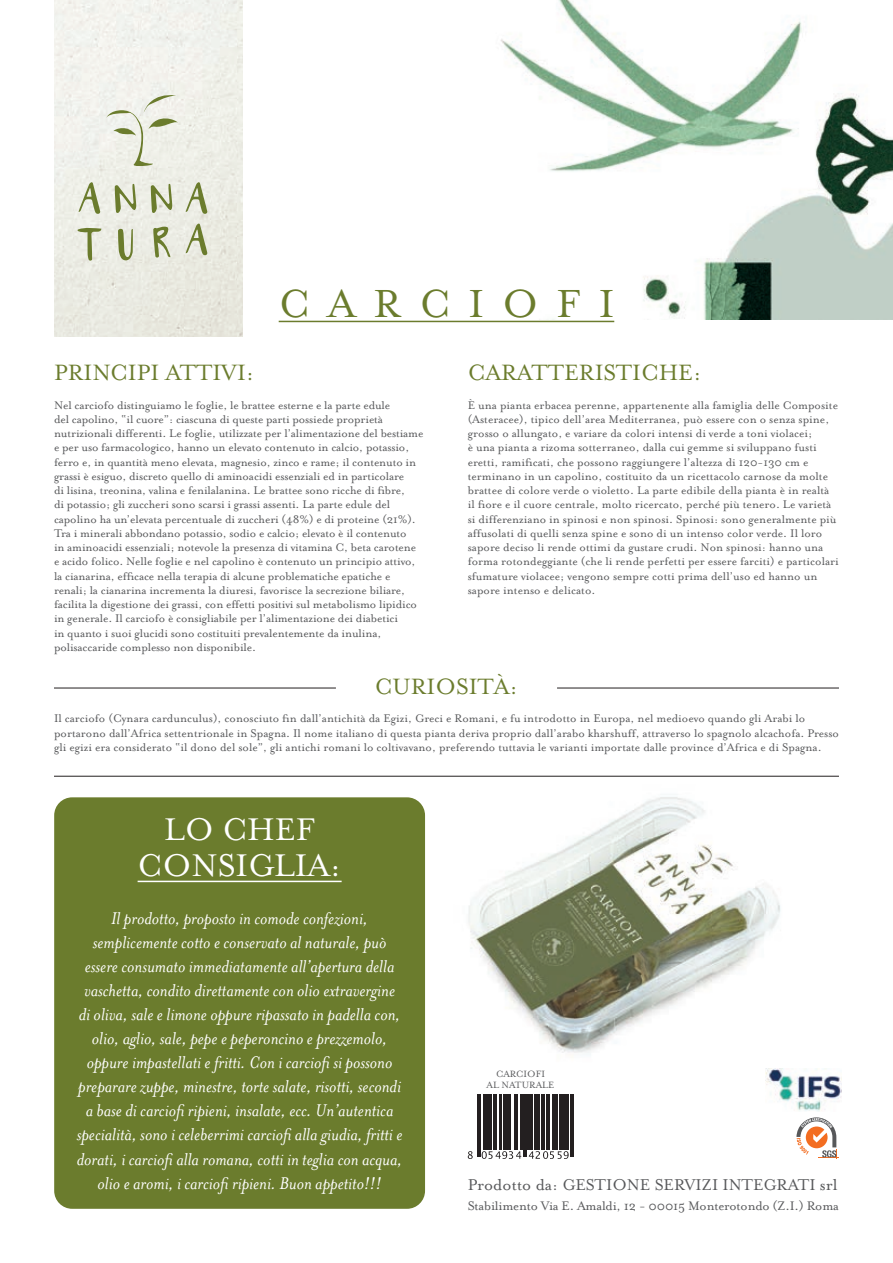
<style>
.page{position:relative;width:893px;height:1263px;background:#fff}
.page>*{position:absolute;margin:0;border:0;box-sizing:border-box;transform-origin:0 0}
.t1{font:45px "Mrs Eaves Roman";letter-spacing:.4em;color:#6b7c2d}
.t2{font:36px/36px "Mrs Eaves Roman";color:#fff;text-align:center}
.t3{font:25.5px "Mrs Eaves Roman";color:#6b7c2d}
.t4{font:italic 19.5px/24px "Mrs Eaves";color:#fff;text-align:center}
.t5{font:18px "Mrs Eaves Roman";color:#57585a}
.t6{font:14.25px "Mrs Eaves Roman";letter-spacing:-.015em;color:#57585a}
.t7{font:12.75px/14.2px "Mrs Eaves Roman";letter-spacing:-.005em;color:#57585a}
.t8{font:10.5px/10.5px "Mrs Eaves Roman";color:#57585a;text-align:center}
</style>
<div class="page">
<img style="left:54px;top:0;width:189px;height:337px">
<svg style="left:115px;top:184px;width:21px;height:29px"></svg>
<svg style="left:118px;top:228px;width:15px;height:34px"></svg>
<svg style="left:78px;top:182px;width:22px;height:32px"></svg>
<svg style="left:77px;top:227px;width:24px;height:34px"></svg>
<svg style="left:106px;top:93px;width:72px;height:74px;background:#e3e5d8"></svg>
<svg style="left:186px;top:182px;width:22px;height:32px"></svg>
<svg style="left:186px;top:223px;width:22px;height:32px"></svg>
<svg style="left:151px;top:184px;width:21px;height:29px"></svg>
<svg style="left:153px;top:225px;width:17px;height:33px"></svg>
<div style="left:54px;top:797px;width:371px;height:412px;background:#6b7c2d;border-radius:18px"></div>
<img style="left:500px;top:0;width:393px;height:320px">
<hr style="left:138px;top:881px;width:204px;height:1px;background:#fff">
<hr style="left:279px;top:321px;width:335px;height:1px;background:#6b7c2d">
<hr style="left:54px;top:776px;width:785px;height:1px;background:#231f20">
<hr style="left:54px;top:688px;width:282px;height:1px;background:#231f20">
<hr style="left:557px;top:688px;width:282px;height:1px;background:#231f20">
<svg style="left:796px;top:1117px;width:43px;height:42px"></svg>
<img style="left:468px;top:797px;width:313px;height:272px">
<svg style="left:482px;top:1151px;width:87px;height:8px"></svg>
<svg style="left:468px;top:1151px;width:5px;height:8px"></svg>
<hr style="left:477px;top:1094px;width:1px;height:62px;background:#231f20">
<hr style="left:479px;top:1094px;width:1px;height:62px;background:#231f20">
<hr style="left:483px;top:1094px;width:2px;height:56px;background:#231f20">
<hr style="left:486px;top:1094px;width:1px;height:56px;background:#231f20">
<hr style="left:488px;top:1094px;width:3px;height:56px;background:#231f20">
<hr style="left:493px;top:1094px;width:1px;height:56px;background:#231f20">
<hr style="left:495px;top:1094px;width:1px;height:56px;background:#231f20">
<hr style="left:499px;top:1094px;width:2px;height:56px;background:#231f20">
<hr style="left:503px;top:1094px;width:1px;height:56px;background:#231f20">
<hr style="left:505px;top:1094px;width:3px;height:56px;background:#231f20">
<hr style="left:509px;top:1094px;width:1px;height:56px;background:#231f20">
<hr style="left:514px;top:1094px;width:1px;height:56px;background:#231f20">
<hr style="left:516px;top:1094px;width:2px;height:56px;background:#231f20">
<hr style="left:521px;top:1094px;width:2px;height:56px;background:#231f20">
<hr style="left:524px;top:1094px;width:1px;height:62px;background:#231f20">
<hr style="left:526px;top:1094px;width:1px;height:62px;background:#231f20">
<hr style="left:528px;top:1094px;width:1px;height:56px;background:#231f20">
<hr style="left:530px;top:1094px;width:3px;height:56px;background:#231f20">
<hr style="left:535px;top:1094px;width:2px;height:56px;background:#231f20">
<hr style="left:538px;top:1094px;width:2px;height:56px;background:#231f20">
<hr style="left:542px;top:1094px;width:3px;height:56px;background:#231f20">
<hr style="left:547px;top:1094px;width:1px;height:56px;background:#231f20">
<hr style="left:549px;top:1094px;width:1px;height:56px;background:#231f20">
<hr style="left:552px;top:1094px;width:3px;height:56px;background:#231f20">
<hr style="left:556px;top:1094px;width:1px;height:56px;background:#231f20">
<hr style="left:559px;top:1094px;width:3px;height:56px;background:#231f20">
<hr style="left:563px;top:1094px;width:3px;height:56px;background:#231f20">
<hr style="left:567px;top:1094px;width:1px;height:56px;background:#231f20">
<hr style="left:570px;top:1094px;width:1px;height:62px;background:#231f20">
<hr style="left:572px;top:1094px;width:1px;height:62px;background:#231f20">
<img style="left:766px;top:1068px;width:75px;height:44px">
<h1 class="t1" style="left:279px;top:279px;width:337px">CARCIOFI</h1>
<h3 class="t3" style="left:54px;top:359px;width:202px">PRINCIPI ATTIVI:</h3>
<p class="t7" style="left:54px;top:398px;width:371px">Nel carciofo distinguiamo le foglie, le brattee esterne e la parte edule<br>del capolino, “il cuore”: ciascuna di queste parti possiede proprietà nutrizionali differenti. Le foglie, utilizzate per l’alimentazione del bestiame e per uso farmacologico, hanno un elevato contenuto in calcio, potassio, ferro e, in quantità meno elevata, magnesio, zinco e rame; il contenuto in grassi è esiguo, discreto quello di aminoacidi essenziali ed in particolare<br>di lisina, treonina, valina e fenilalanina. Le brattee sono ricche di fibre,<br>di potassio; gli zuccheri sono scarsi i grassi assenti. La parte edule del capolino ha un’elevata percentuale di zuccheri (48%) e di proteine (21%).<br>Tra i minerali abbondano potassio, sodio e calcio; elevato è il contenuto<br>in aminoacidi essenziali; notevole la presenza di vitamina C, beta carotene e acido folico. Nelle foglie e nel capolino è contenuto un principio attivo, la cianarina, efficace nella terapia di alcune problematiche epatiche e renali; la cianarina incrementa la diuresi, favorisce la secrezione biliare, facilita la digestione dei grassi, con effetti positivi sul metabolismo lipidico in generale. Il carciofo è consigliabile per l’alimentazione dei diabetici<br>in quanto i suoi glucidi sono costituiti prevalentemente da inulina, polisaccaride complesso non disponibile.</p>
<h3 class="t3" style="left:468px;top:359px;width:235px">CARATTERISTICHE:</h3>
<p class="t7" style="left:468px;top:398px;width:373px">È una pianta erbacea perenne, appartenente alla famiglia delle Composite (Asteracee), tipico dell’area Mediterranea, può essere con o senza spine, grosso o allungato, e variare da colori intensi di verde a toni violacei;<br>è una pianta a rizoma sotterraneo, dalla cui gemme si sviluppano fusti eretti, ramificati, che possono raggiungere l’altezza di 120-130 cm e terminano in un capolino, costituito da un ricettacolo carnose da molte brattee di colore verde o violetto. La parte edibile della pianta è in realtà il fiore e il cuore centrale, molto ricercato, perché più tenero. Le varietà si differenziano in spinosi e non spinosi. Spinosi: sono generalmente più affusolati di quelli senza spine e sono di un intenso color verde. Il loro sapore deciso li rende ottimi da gustare crudi. Non spinosi: hanno una forma rotondeggiante (che li rende perfetti per essere farciti) e particolari sfumature violacee; vengono sempre cotti prima dell’uso ed hanno un sapore intenso e delicato.</p>
<h3 class="t3" style="left:375px;top:672px;width:145px">CURIOSITÀ:</h3>
<p class="t7" style="left:54px;top:712px;width:786px">Il carciofo (Cynara cardunculus), conosciuto fin dall’antichità da Egizi, Greci e Romani, e fu introdotto in Europa, nel medioevo quando gli Arabi lo portarono dall’Africa settentrionale in Spagna. Il nome italiano di questa pianta deriva proprio dall’arabo kharshuff, attraverso lo spagnolo alcachofa. Presso gli egizi era considerato “il dono del sole”, gli antichi romani lo coltivavano, preferendo tuttavia le varianti importate dalle province d’Africa e di Spagna.</p>
<h2 class="t2" style="left:138px;top:812px;width:206px">LO CHEF<br>CONSIGLIA:</h2>
<p class="t4" style="left:77px;top:907px;width:327px">Il prodotto, proposto in comode confezioni, semplicemente cotto e conservato al naturale, può essere consumato immediatamente all’apertura della vaschetta, condito direttamente con olio extravergine di oliva, sale e limone oppure ripassato in padella con, olio, aglio, sale, pepe e peperoncino e prezzemolo, oppure impastellati e fritti. Con i carciofi si possono preparare zuppe, minestre, torte salate, risotti, secondi a base di carciofi ripieni, insalate, ecc. Un’autentica specialità, sono i celeberrimi carciofi alla giudia, fritti e dorati, i carciofi alla romana, cotti in teglia con acqua, olio e aromi, i carciofi ripieni. Buon appetito!!!</p>
<p class="t8" style="left:487px;top:1069px;width:69px">CARCIOFI<br>AL NATURALE</p>
<h3 class="t5" style="left:468px;top:1175px;width:371px">Prodotto da: GESTIONE SERVIZI INTEGRATI srl</h3>
<p class="t6" style="left:468px;top:1197px;width:373px">Stabilimento Via E. Amaldi, 12 - 00015 Monterotondo (Z.I.) Roma</p>
</div>
